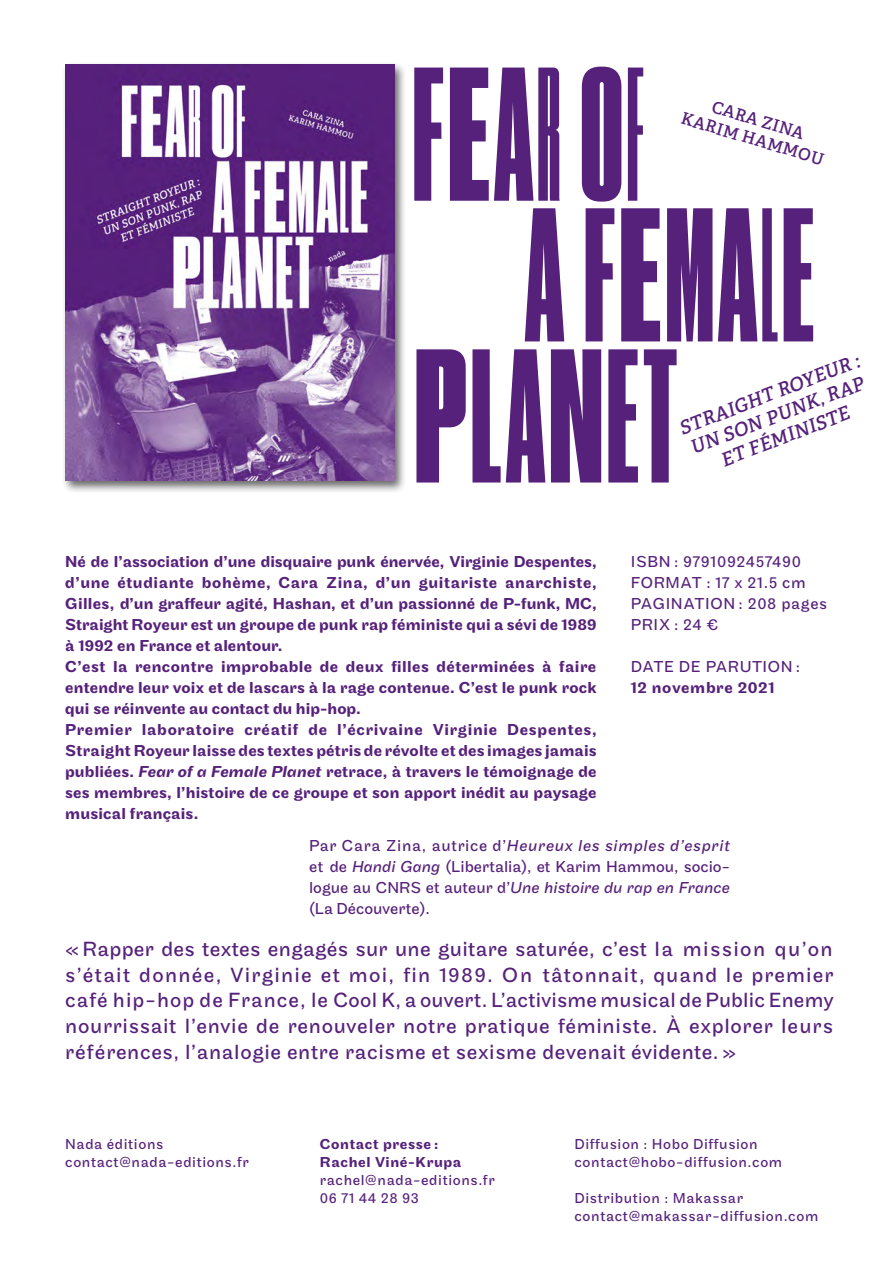
<style>
.page{position:relative;width:893px;height:1263px;background:#fff}
.page>*{position:absolute;margin:0;border:0;box-sizing:border-box;transform-origin:0 0}
.t1{font:178.95px/140.7px "Druk X Cond Super";letter-spacing:.025em;color:#56217a}
.t2{font:21.3px/25.7px "Maple";letter-spacing:.03em;color:#56217a;text-align:justify}
.t3{font:italic 600 18.75px/22.4px "Adelle";color:#56217a;text-align:center}
.t4{font:500 16.5px/21px "Maple";letter-spacing:.01em;color:#56217a}
.t5{font:16.5px/21px "Maple";letter-spacing:.03em;color:#56217a;text-align:justify}
.t6{font:600 16.5px/19.5px "Adelle W01";color:#56217a;text-align:center}
.t7{font:500 16.5px "Maple";letter-spacing:.04em;color:#56217a}
.t8{font:15px/18px "Maple";letter-spacing:.04em;color:#56217a}
.t9{font:500 15px/18px "Maple";letter-spacing:.04em;color:#56217a}
.s1{font-family:"Druk Cond Super"}
.s2{font-family:"Druk XX Cond Super"}
.s3{font-style:italic}
</style>
<div class="page">
<div style="left:62px;top:61px;width:345px;height:432px;background:#000;opacity:.6"></div>
<img style="left:65px;top:65px;width:329px;height:416px">
<h1 class="t1" style="left:525px;top:65px;width:291px;text-indent:-112px">F<span class="s1">E</span>A<span class="s2">R</span> O<span class="s2">F<br></span>AF<span class="s1">E</span>MA<span class="s2">L</span>E</h1>
<p class="t3" style="left:677px;top:418px;width:193px;rotate:-21deg">STRAIGHT ROYEUR :<br>UN SON PUNK, RAP<br>ET FÉMINISTE</p>
<p class="t6" style="left:691px;top:89px;width:149px;rotate:17deg">CARA ZINA<br>KARIM HAMMOU</p>
<h1 class="t1" style="left:415px;top:346px;width:264px"><span class="s1">P</span>LA<span class="s1">N</span>ET</h1>
<p class="t4" style="left:65px;top:551px;width:533px">Né de l’association d’une disquaire punk énervée, Virginie Despentes, d’une étudiante bohème, Cara Zina, d’un guitariste anarchiste, Gilles, d’un graffeur agité, Hashan, et d’un passionné de P-funk, MC, Straight Royeur est un groupe de punk rap féministe qui a sévi de 1989 à 1992 en France et alentour.<br>C’est la rencontre improbable de deux filles déterminées à faire entendre leur voix et de lascars à la rage contenue. C’est le punk rock qui se réinvente au contact du hip-hop.<br>Premier laboratoire créatif de l’écrivaine Virginie Despentes, Straight Royeur laisse des textes pétris de révolte et des images jamais publiées. <span class="s3">Fear of a Female Planet</span> retrace, à travers le témoignage de ses membres, l’histoire de ce groupe et son apport inédit au paysage musical français.</p>
<p class="t5" style="left:631px;top:551px;width:198px;text-align:left">ISBN : 9791092457490<br>FORMAT : 17 x 21.5 cm<br>PAGINATION : 208 pages<br>PRIX : 24 €</p>
<p class="t5" style="left:631px;top:656px;width:171px">DATE DE PARUTION :</p>
<p class="t7" style="left:631px;top:678px;width:145px">12 novembre 2021</p>
<p class="t5" style="left:309px;top:836px;width:422px">Par Cara Zina, autrice d’<span class="s3">Heureux les simples d’esprit </span>et de <span class="s3">Handi Gang</span> (Libertalia), et Karim Hammou, socio&shy;logue au CNRS et auteur d’<span class="s3">Une histoire du rap en France </span>(La Découverte).</p>
<p class="t2" style="left:65px;top:937px;width:770px">«Rapper des textes engagés sur une guitare saturée, c’est la mission qu’on s’était donnée, Virginie et moi, fin 1989. On tâtonnait, quand le premier café hip-hop de France, le Cool K, a ouvert. L’activisme musical de Public Enemy nourrissait l’envie de renouveler notre pratique féministe. À explorer leurs références, l’analogie entre racisme et sexisme devenait évidente.»</p>
<p class="t8" style="left:65px;top:1136px;width:185px">Nada éditions contact@nada-editions.fr</p>
<p class="t9" style="left:320px;top:1136px;width:143px">Contact presse :<br>Rachel Viné-Krupa</p>
<p class="t8" style="left:320px;top:1172px;width:176px">rachel@nada-editions.fr<br>06 71 44 28 93</p>
<p class="t8" style="left:574px;top:1136px;width:209px">Diffusion : Hobo Diffusion contact@hobo-diffusion.com</p>
<p class="t8" style="left:574px;top:1190px;width:245px">Distribution : Makassar contact@makassar-diffusion.com</p>
</div>
